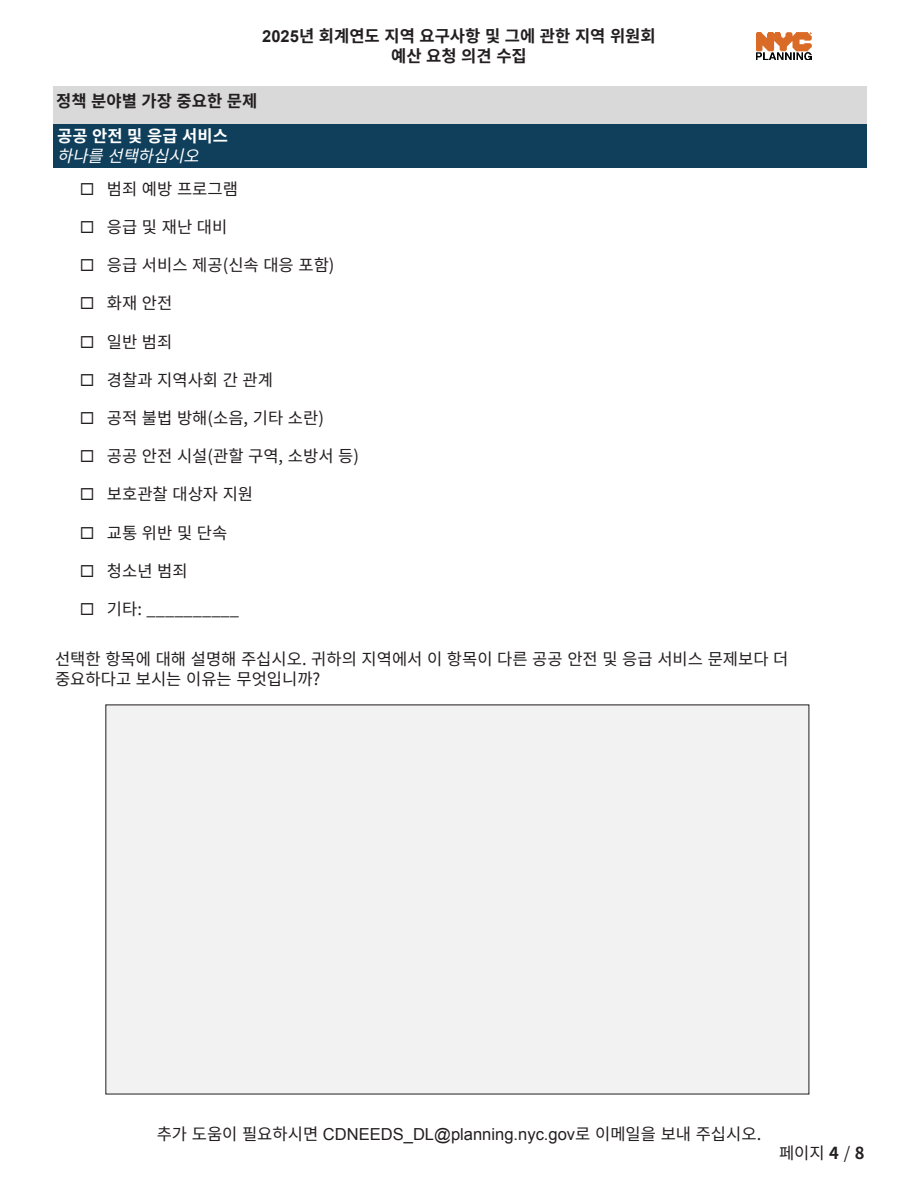
<style>
.page{position:relative;width:918px;height:1188px;background:#fff}
.page>*{position:absolute;margin:0;border:0;box-sizing:border-box;transform-origin:0 0}
.t1{font:16.5px/19.8px "Noto Sans CJ Kkr";color:#231f20}
.t2{font:16.5px "Arial";color:#231f20}
.With_Colored_BG{font:700 16.5px/19.8px "Noto Sans CJ Kkr";color:#231f20;text-align:center}
.H2-Bold{font:700 16.5px "Noto Sans CJ Kkr";color:#fff}
.Italic{font:italic 16.5px "Noto Sans CJ Kkr";color:#fff}
.s1{font-family:"Arial"}
.s2{font-family:"Noto Sans CJ Kkr"}
.s3{font-weight:700}
</style>
<div class="page">
<div style="left:53px;top:121px;width:813px;height:47px;background:#103f5c"></div>
<div style="left:53px;top:87px;width:813px;height:37px;background:#d9d9d9"></div>
<img style="left:756px;top:33px;width:55px;height:27px">
<div style="left:106px;top:705px;width:703px;height:389px;background:#f2f2f2"></div>
<p class="With_Colored_BG" style="left:262px;top:27px;width:395px"><span class="s1">2025</span>년 회계연도 지역 요구사항 및 그에 관한 지역 위원회 예산 요청 의견 수집</p>
<p class="With_Colored_BG" style="left:56px;top:91px;width:203px">정책 분야별 가장 중요한 문제</p>
<p class="H2-Bold" style="left:57px;top:127px;width:172px">공공 안전 및 응급 서비스</p>
<p class="Italic" style="left:57px;top:147px;width:153px">하나를 선택하십시오</p>
<p class="t1" style="left:107px;top:179px;width:133px">범죄 예방 프로그램</p>
<p class="t1" style="left:107px;top:217px;width:122px">응급 및 재난 대비</p>
<p class="t1" style="left:107px;top:255px;width:229px">응급 서비스 제공(신속 대응 포함)</p>
<p class="t1" style="left:107px;top:294px;width:67px">화재 안전</p>
<p class="t1" style="left:107px;top:332px;width:67px">일반 범죄</p>
<p class="t1" style="left:107px;top:370px;width:168px">경찰과 지역사회 간 관계</p>
<p class="t1" style="left:107px;top:408px;width:219px">공적 불법 방해(소음, 기타 소란)</p>
<p class="t1" style="left:107px;top:447px;width:254px">공공 안전 시설(관할 구역, 소방서 등)</p>
<p class="t1" style="left:107px;top:485px;width:148px">보호관찰 대상자 지원</p>
<p class="t1" style="left:107px;top:523px;width:122px">교통 위반 및 단속</p>
<p class="t1" style="left:107px;top:561px;width:82px">청소년 범죄</p>
<p class="t1" style="left:107px;top:600px;width:134px">기타: __________</p>
<p class="t1" style="left:55px;top:650px;width:735px">선택한 항목에 대해 설명해 주십시오. 귀하의 지역에서 이 항목이 다른 공공 안전 및 응급 서비스 문제보다 더 중요하다고 보시는 이유는 무엇입니까?</p>
<p class="t2" style="left:157px;top:1123px;width:606px"><span class="s2">추가 도움이 필요하시면</span> CDNEEDS_DL@planning.nyc.gov<span class="s2">로 이메일을 보내 주십시오.</span></p>
<p class="t1" style="left:779px;top:1143px;width:87px">페이지<span class="s3">4</span>/<span class="s3">8</span></p>
</div>
